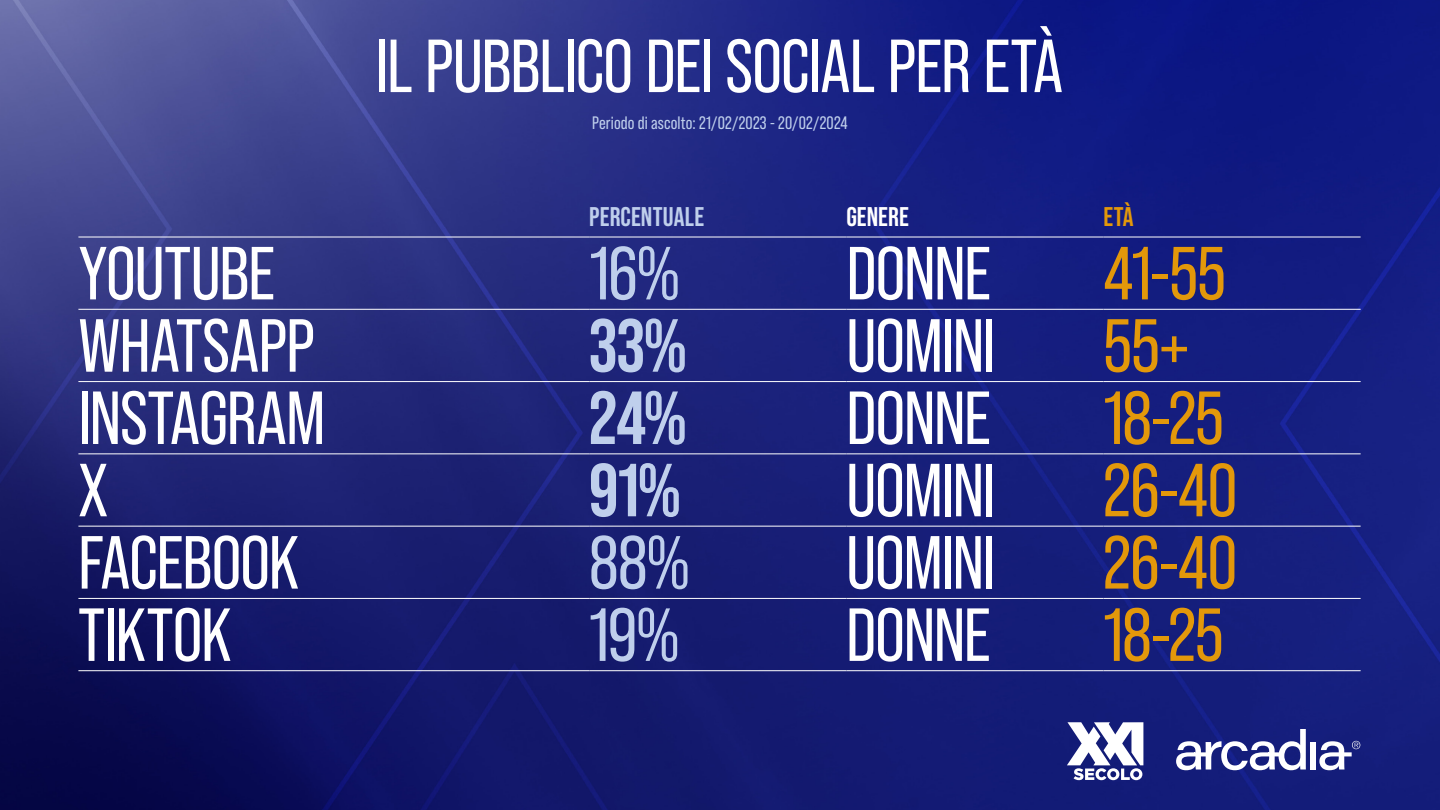
<style>
.page{position:relative;width:1440px;height:810px;background:#fff}
.page>*{position:absolute;margin:0;border:0;box-sizing:border-box;transform-origin:0 0}
.t1{font:75px "Bebas Neue Pro";letter-spacing:-.02em;color:#fff}
.t2{font:75px "Bebas Neue Pro";letter-spacing:-.01em;color:#e3980a}
.t3{font:75px "Bebas Neue Pro";color:#bfcfec}
.t4{font:700 75px "Bebas Neue Pro";color:#bfcfec}
.t5{font:700 27px "Bebas Neue Pro";letter-spacing:.005em;color:#bfcfec}
.t6{font:700 27px "Bebas Neue Pro";letter-spacing:.005em;color:#fff}
.t7{font:700 27px "Bebas Neue Pro";color:#e3980a}
.t8{font:18px "Bebas Neue Pro";letter-spacing:.01em;color:#bfcfec}
</style>
<div class="page">
<img style="left:0;top:0;width:1440px;height:810px">
<hr style="left:78px;top:237px;width:511px;height:1px;background:#fff">
<hr style="left:589px;top:237px;width:257px;height:1px;background:#fff">
<hr style="left:846px;top:237px;width:258px;height:1px;background:#fff">
<hr style="left:1104px;top:237px;width:257px;height:1px;background:#fff">
<hr style="left:78px;top:309px;width:511px;height:1px;background:#fff">
<hr style="left:589px;top:309px;width:257px;height:1px;background:#fff">
<hr style="left:846px;top:309px;width:258px;height:1px;background:#fff">
<hr style="left:1104px;top:309px;width:257px;height:1px;background:#fff">
<hr style="left:78px;top:381px;width:511px;height:1px;background:#fff">
<hr style="left:589px;top:381px;width:257px;height:1px;background:#fff">
<hr style="left:846px;top:381px;width:258px;height:1px;background:#fff">
<hr style="left:1104px;top:381px;width:257px;height:1px;background:#fff">
<hr style="left:78px;top:453px;width:511px;height:1px;background:#fff">
<hr style="left:589px;top:453px;width:257px;height:1px;background:#fff">
<hr style="left:846px;top:453px;width:258px;height:1px;background:#fff">
<hr style="left:1104px;top:453px;width:257px;height:1px;background:#fff">
<hr style="left:78px;top:526px;width:511px;height:1px;background:#fff">
<hr style="left:589px;top:526px;width:257px;height:1px;background:#fff">
<hr style="left:846px;top:526px;width:258px;height:1px;background:#fff">
<hr style="left:1104px;top:526px;width:257px;height:1px;background:#fff">
<hr style="left:78px;top:598px;width:511px;height:1px;background:#fff">
<hr style="left:589px;top:598px;width:257px;height:1px;background:#fff">
<hr style="left:846px;top:598px;width:258px;height:1px;background:#fff">
<hr style="left:1104px;top:598px;width:257px;height:1px;background:#fff">
<hr style="left:78px;top:670px;width:511px;height:1px;background:#fff">
<hr style="left:589px;top:670px;width:257px;height:1px;background:#fff">
<hr style="left:846px;top:670px;width:258px;height:1px;background:#fff">
<hr style="left:1104px;top:670px;width:257px;height:1px;background:#fff">
<div style="left:1216px;top:82px;width:103px;height:33px;background:#0c1781"></div>
<hr style="left:1323px;top:93px;width:4px;height:22px;background:#0d1882">
<svg style="left:1330px;top:92px;width:32px;height:23px"></svg>
<svg style="left:1067px;top:722px;width:76px;height:58px"></svg>
<svg style="left:1176px;top:729px;width:130px;height:41px"></svg>
<div style="left:1311px;top:742px;width:5px;height:28px;background:#fff"></div>
<svg style="left:1319px;top:741px;width:41px;height:29px"></svg>
<p class="t1" style="left:376px;top:24px;width:689px">IL PUBBLICO DEI SOCIAL PER ETÀ</p>
<p class="t8" style="left:592px;top:112px;width:257px">Periodo di ascolto: 21/02/2023 - 20/02/2024</p>
<p class="t5" style="left:589px;top:201px;width:116px">PERCENTUALE</p>
<p class="t6" style="left:846px;top:201px;width:64px">GENERE</p>
<p class="t7" style="left:1103px;top:201px;width:32px">ETÀ</p>
<p class="t1" style="left:78px;top:231px;width:198px">YOUTUBE</p>
<p class="t3" style="left:589px;top:231px;width:92px">16%</p>
<p class="t1" style="left:846px;top:231px;width:146px">DONNE</p>
<p class="t2" style="left:1103px;top:231px;width:124px">41-55</p>
<p class="t1" style="left:78px;top:303px;width:238px">WHATSAPP</p>
<p class="t4" style="left:589px;top:303px;width:99px">33%</p>
<p class="t1" style="left:846px;top:303px;width:151px">UOMINI</p>
<p class="t2" style="left:1103px;top:303px;width:87px">55+</p>
<p class="t1" style="left:78px;top:376px;width:249px">INSTAGRAM</p>
<p class="t4" style="left:589px;top:375px;width:99px">24%</p>
<p class="t1" style="left:846px;top:376px;width:146px">DONNE</p>
<p class="t2" style="left:1103px;top:376px;width:122px">18-25</p>
<p class="t1" style="left:78px;top:448px;width:31px">X</p>
<p class="t4" style="left:589px;top:447px;width:93px">91%</p>
<p class="t1" style="left:846px;top:448px;width:151px">UOMINI</p>
<p class="t2" style="left:1103px;top:448px;width:136px">26-40</p>
<p class="t1" style="left:78px;top:520px;width:223px">FACEBOOK</p>
<p class="t3" style="left:589px;top:520px;width:102px">88%</p>
<p class="t1" style="left:846px;top:520px;width:151px">UOMINI</p>
<p class="t2" style="left:1103px;top:520px;width:136px">26-40</p>
<p class="t1" style="left:78px;top:593px;width:155px">TIKTOK</p>
<p class="t3" style="left:589px;top:593px;width:92px">19%</p>
<p class="t1" style="left:846px;top:593px;width:146px">DONNE</p>
<p class="t2" style="left:1103px;top:593px;width:122px">18-25</p>
</div>
